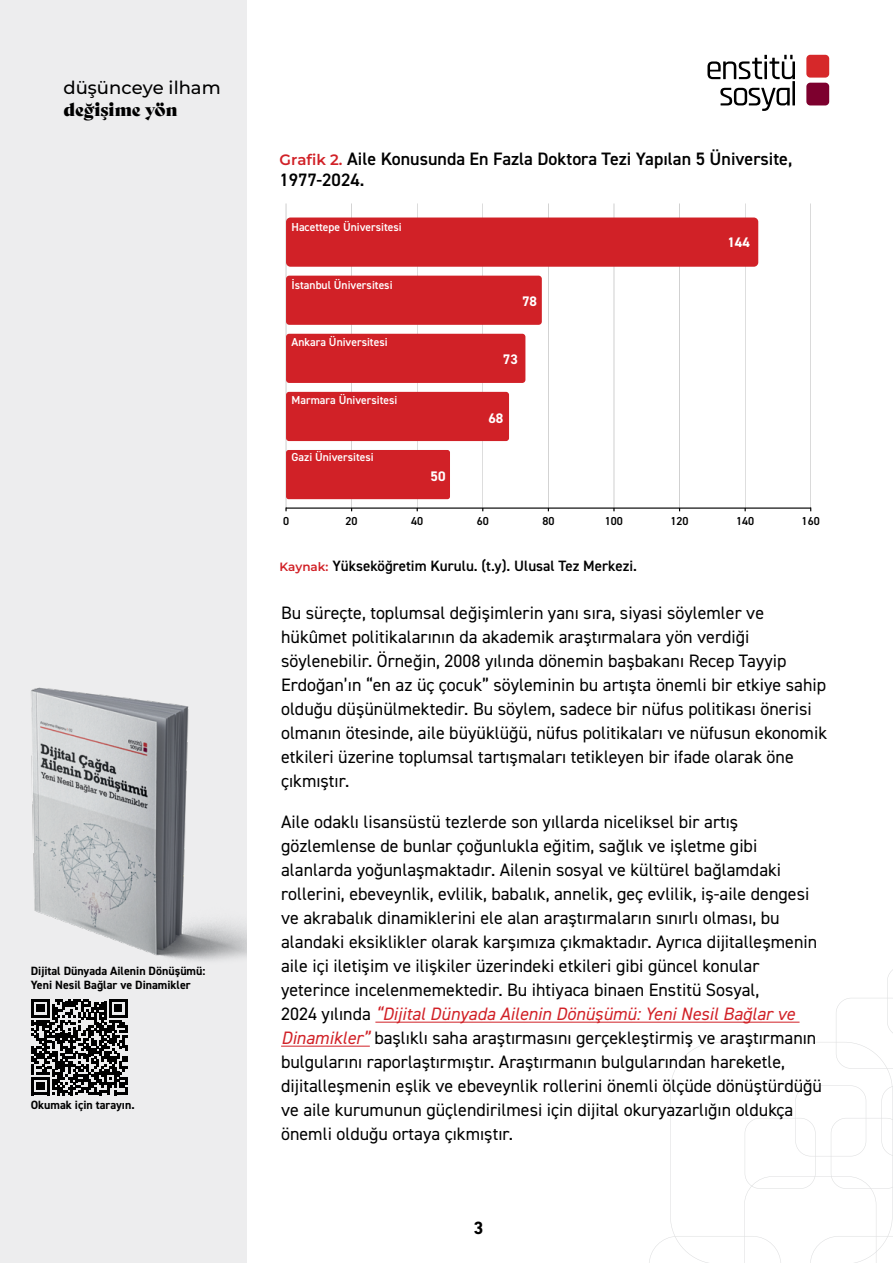
<style>
.page{position:relative;width:893px;height:1263px;background:#fff}
.page>*{position:absolute;margin:0;border:0;box-sizing:border-box;transform-origin:0 0}
.t1{font:18px/24px "DIN2014";color:#000}
.t2{font:600 18px/21.6px "DIN2014";color:#000}
.t3{font:100 18px "Montserrat";color:#000}
.t4{font:18px "Bely Display W00";color:#000}
.t5{font:700 18px "DIN Next LT Pro";color:#000}
.t6{font:600 15px "DIN2014";color:#000}
.t7{font:700 13.95px "DIN2014";color:#fff}
.t8{font:700 12px/13.5px "DIN2014";color:#000}
.t9{font:600 11.55px "DIN2014";color:#fff}
.t10{font:600 11.55px "DIN2014";color:#000}
.s1{font-family:"Montserrat";font-weight:100;font-size:15px;color:#d12127}
.s2{font-family:"Montserrat";font-weight:100;font-size:12px;color:#d12127}
.s3{font-style:italic;color:#d12127}
</style>
<div class="page">
<svg style="left:707px;top:55px;width:88px;height:24px"></svg>
<svg style="left:720px;top:88px;width:70px;height:23px"></svg>
<hr style="left:792px;top:81px;width:3px;height:24px;background:#000">
<div style="left:806px;top:83px;width:23px;height:22px;background:#7d002e;border-radius:4px"></div>
<div style="left:806px;top:55px;width:23px;height:23px;background:#d6282a;border-radius:4px"></div>
<svg style="left:836px;top:969px;width:57px;height:73px"></svg>
<svg style="left:670px;top:1042px;width:223px;height:221px"></svg>
<hr style="left:375px;top:1022px;width:424px;height:1px;background:#d12127">
<hr style="left:281px;top:1046px;width:89px;height:1px;background:#d12127">
<hr style="left:286px;top:507px;width:525px;height:2px;background:#000">
<hr style="left:286px;top:203px;width:1px;height:307px;background:#000">
<hr style="left:351px;top:203px;width:1px;height:308px;background:#000">
<hr style="left:417px;top:203px;width:1px;height:308px;background:#000">
<hr style="left:483px;top:203px;width:1px;height:308px;background:#000">
<hr style="left:548px;top:203px;width:1px;height:308px;background:#000">
<hr style="left:614px;top:203px;width:1px;height:308px;background:#000">
<hr style="left:679px;top:203px;width:1px;height:308px;background:#000">
<hr style="left:745px;top:203px;width:1px;height:308px;background:#000">
<hr style="left:811px;top:203px;width:1px;height:308px;background:#000">
<div style="left:286px;top:450px;width:164px;height:49px;background:#d12127;border-radius:3px"></div>
<div style="left:286px;top:392px;width:223px;height:49px;background:#d12127;border-radius:3px"></div>
<div style="left:286px;top:334px;width:239px;height:49px;background:#d12127;border-radius:3px"></div>
<div style="left:286px;top:276px;width:256px;height:49px;background:#d12127;border-radius:3px"></div>
<div style="left:286px;top:217px;width:472px;height:50px;background:#d12127;border-radius:4px"></div>
<div style="left:0;top:0;width:247px;height:1263px;background:#ededee"></div>
<img style="left:31px;top:687px;width:216px;height:342px">
<svg style="left:31px;top:999px;width:96px;height:96px"></svg>
<p class="t3" style="left:64px;top:76px;width:159px">düşünceye ilham</p>
<p class="t4" style="left:64px;top:95px;width:116px">değişime yön</p>
<p class="t8" style="left:31px;top:964px;width:176px">Dijital Dünyada Ailenin Dönüşümü:<br>Yeni Nesil Bağlar ve Dinamikler</p>
<p class="t8" style="left:31px;top:1097px;width:105px">Okumak için tarayın.</p>
<p class="t2" style="left:279px;top:147px;width:514px"><span class="s1">Grafik 2.</span> Aile Konusunda En Fazla Doktora Tezi Yapılan 5 Üniversite,<br>1977-2024.</p>
<p class="t9" style="left:291px;top:220px;width:112px">Hacettepe Üniversitesi</p>
<p class="t9" style="left:291px;top:277px;width:103px">İstanbul Üniversitesi</p>
<p class="t9" style="left:291px;top:335px;width:98px">Ankara Üniversitesi</p>
<p class="t9" style="left:291px;top:392px;width:107px">Marmara Üniversitesi</p>
<p class="t9" style="left:291px;top:449px;width:84px">Gazi Üniversitesi</p>
<p class="t7" style="left:431px;top:466px;width:16px">50</p>
<p class="t7" style="left:522px;top:292px;width:16px">78</p>
<p class="t7" style="left:503px;top:350px;width:16px">73</p>
<p class="t7" style="left:488px;top:409px;width:16px">68</p>
<p class="t7" style="left:727px;top:233px;width:24px">144</p>
<p class="t10" style="left:283px;top:513px;width:8px">0</p>
<p class="t10" style="left:346px;top:513px;width:14px">20</p>
<p class="t10" style="left:411px;top:513px;width:14px">40</p>
<p class="t10" style="left:477px;top:513px;width:14px">60</p>
<p class="t10" style="left:542px;top:513px;width:14px">80</p>
<p class="t10" style="left:605px;top:513px;width:20px">100</p>
<p class="t10" style="left:670px;top:513px;width:20px">120</p>
<p class="t10" style="left:736px;top:513px;width:20px">140</p>
<p class="t10" style="left:802px;top:513px;width:20px">160</p>
<p class="t6" style="left:279px;top:556px;width:359px"><span class="s2">Kaynak:</span> Yükseköğretim Kurulu. (t.y). Ulusal Tez Merkezi.</p>
<p class="t1" style="left:281px;top:601px;width:547px">Bu süreçte, toplumsal değişimlerin yanı sıra, siyasi söylemler ve hükûmet politikalarının da akademik araştırmalara yön verdiği söylenebilir. Örneğin, 2008 yılında dönemin başbakanı Recep Tayyip Erdoğan’ın “en az üç çocuk” söyleminin bu artışta önemli bir etkiye sahip olduğu düşünülmektedir. Bu söylem, sadece bir nüfus politikası önerisi olmanın ötesinde, aile büyüklüğü, nüfus politikaları ve nüfusun ekonomik etkileri üzerine toplumsal tartışmaları tetikleyen bir ifade olarak öne çıkmıştır.</p>
<p class="t1" style="left:281px;top:810px;width:542px">Aile odaklı lisansüstü tezlerde son yıllarda niceliksel bir artış gözlemlense de bunlar çoğunlukla eğitim, sağlık ve işletme gibi alanlarda yoğunlaşmaktadır. Ailenin sosyal ve kültürel bağlamdaki rollerini, ebeveynlik, evlilik, babalık, annelik, geç evlilik, iş-aile dengesi ve akrabalık dinamiklerini ele alan araştırmaların sınırlı olması, bu alandaki eksiklikler olarak karşımıza çıkmaktadır. Ayrıca dijitalleşmenin aile içi iletişim ve ilişkiler üzerindeki etkileri gibi güncel konular yeterince incelenmemektedir. Bu ihtiyaca binaen Enstitü Sosyal,<br>2024 yılında <span class="s3">“Dijital Dünyada Ailenin Dönüşümü: Yeni Nesil Bağlar ve Dinamikler”</span> başlıklı saha araştırmasını gerçekleştirmiş ve araştırmanın bulgularını raporlaştırmıştır. Araştırmanın bulgularından hareketle, dijitalleşmenin eşlik ve ebeveynlik rollerini önemli ölçüde dönüştürdüğü ve aile kurumunun güçlendirilmesi için dijital okuryazarlığın oldukça önemli olduğu ortaya çıkmıştır.</p>
<p class="t5" style="left:473px;top:1217px;width:12px">3</p>
</div>
